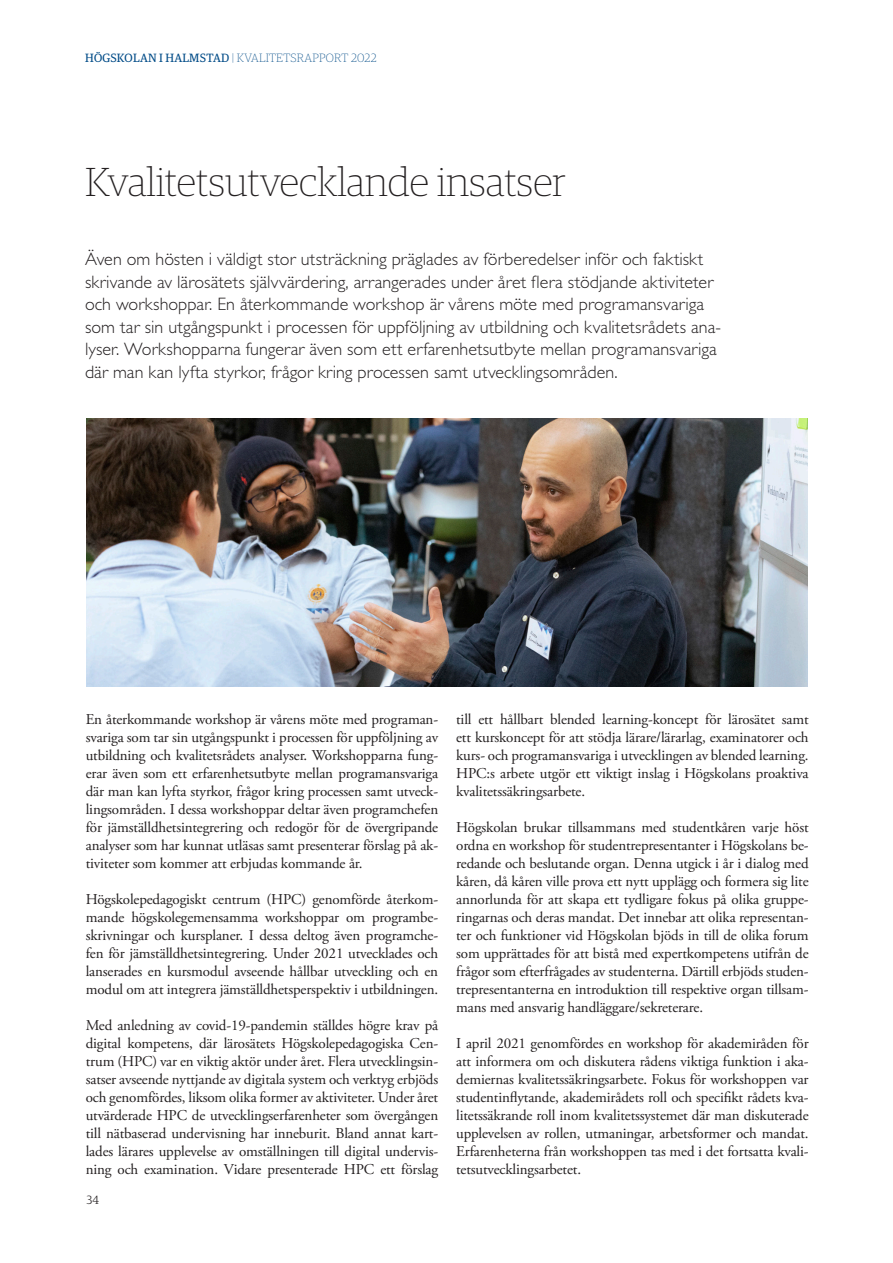
<style>
.page{position:relative;width:893px;height:1263px;background:#fff}
.page>*{position:absolute;margin:0;border:0;box-sizing:border-box;transform-origin:0 0}
.Rubrik{font:100 40.5px "Guardian Egyp";color:#231f20}
.Ingress{font:300 18px/22.5px "Gill Sans Std";letter-spacing:.005em;color:#231f20}
.Brödtext_10_12{font:15px/18px "Adobe Garamond Pro";letter-spacing:-.01em;color:#231f20;text-align:justify}
.t1{font:100 12px "Guardian Egyp";letter-spacing:.02em;color:#004b87}
.t2{font:300 12px "Guardian Egyp";color:#231f20}
.s1{font-weight:400}
</style>
<div class="page">
<img style="left:86px;top:418px;width:722px;height:268px">
<p class="t1" style="left:85px;top:50px;width:293px"><span class="s1">HÖGSKOLAN I HALMSTAD</span> | KVALITETSRAPPORT 2022</p>
<p class="Rubrik" style="left:85px;top:156px;width:483px">Kvalitetsutvecklande insatser</p>
<p class="Ingress" style="left:85px;top:248px;width:637px">Även om hösten i väldigt stor utsträckning präglades av förberedelser inför och faktiskt skrivande av lärosätets självvärdering, arrangerades under året flera stödjande aktiviteter och workshoppar. En återkommande workshop är vårens möte med programansvariga som tar sin utgångspunkt i processen för uppföljning av utbildning och kvalitetsrådets ana&shy;lyser. Workshopparna fungerar även som ett erfarenhetsutbyte mellan programansvariga där man kan lyfta styrkor, frågor kring processen samt utvecklingsområden.</p>
<p class="Brödtext_10_12" style="left:86px;top:711px;width:354px">En återkommande workshop är vårens möte med programan&shy;svariga som tar sin utgångspunkt i processen för uppföljning av utbildning och kvalitetsrådets analyser. Workshopparna fung&shy;erar även som ett erfarenhetsutbyte mellan programansvariga där man kan lyfta styrkor, frågor kring processen samt utveck&shy;lingsområden. I dessa workshoppar deltar även programchefen för jämställdhetsintegrering och redogör för de övergripande analyser som har kunnat utläsas samt presenterar förslag på ak&shy;tiviteter som kommer att erbjudas kommande år.</p>
<p class="Brödtext_10_12" style="left:86px;top:891px;width:354px">Högskolepedagogiskt centrum (HPC) genomförde återkom&shy;mande högskolegemensamma workshoppar om programbe&shy;skrivningar och kursplaner. I dessa deltog även programche&shy;fen för jämställdhetsintegrering. Under 2021 utvecklades och lanserades en kursmodul avseende hållbar utveckling och en modul om att integrera jämställdhetsperspektiv i utbildningen.</p>
<p class="Brödtext_10_12" style="left:86px;top:1017px;width:354px">Med anledning av covid-19-pandemin ställdes högre krav på digital kompetens, där lärosätets Högskolepedagogiska Cen&shy;trum (HPC) var en viktig aktör under året. Flera utvecklingsin&shy;satser avseende nyttjande av digitala system och verktyg erbjöds och genomfördes, liksom olika former av aktiviteter. Under året utvärderade HPC de utvecklingserfarenheter som övergången till nätbaserad undervisning har inneburit. Bland annat kart&shy;lades lärares upplevelse av omställningen till digital undervis&shy;ning och examination. Vidare presenterade HPC ett förslag</p>
<p class="t2" style="left:86px;top:1192px;width:14px">34</p>
<p class="Brödtext_10_12" style="left:456px;top:711px;width:354px">till ett hållbart blended learning-koncept för lärosätet samt ett kurskoncept för att stödja lärare/lärarlag, examinatorer och kurs- och programansvariga i utvecklingen av blended learning.<br>HPC:s arbete utgör ett viktigt inslag i Högskolans proaktiva kvalitetssäkringsarbete.</p>
<p class="Brödtext_10_12" style="left:456px;top:819px;width:354px">Högskolan brukar tillsammans med studentkåren varje höst ordna en workshop för studentrepresentanter i Högskolans be&shy;redande och beslutande organ. Denna utgick i år i dialog med kåren, då kåren ville prova ett nytt upplägg och formera sig lite annorlunda för att skapa ett tydligare fokus på olika gruppe&shy;ringarnas och deras mandat. Det innebar att olika representan&shy;ter och funktioner vid Högskolan bjöds in till de olika forum som upprättades för att bistå med expertkompetens utifrån de frågor som efterfrågades av studenterna. Därtill erbjöds studen&shy;trepresentanterna en introduktion till respektive organ tillsam&shy;mans med ansvarig handläggare/sekreterare.</p>
<p class="Brödtext_10_12" style="left:456px;top:1035px;width:354px">I april 2021 genomfördes en workshop för akademiråden för att informera om och diskutera rådens viktiga funktion i aka&shy;demiernas kvalitetssäkringsarbete. Fokus för workshoppen var studentinflytande, akademirådets roll och specifikt rådets kva&shy;litetssäkrande roll inom kvalitetssystemet där man diskuterade upplevelsen av rollen, utmaningar, arbetsformer och mandat.<br>Erfarenheterna från workshoppen tas med i det fortsatta kvali&shy;tetsutvecklingsarbetet.</p>
</div>
